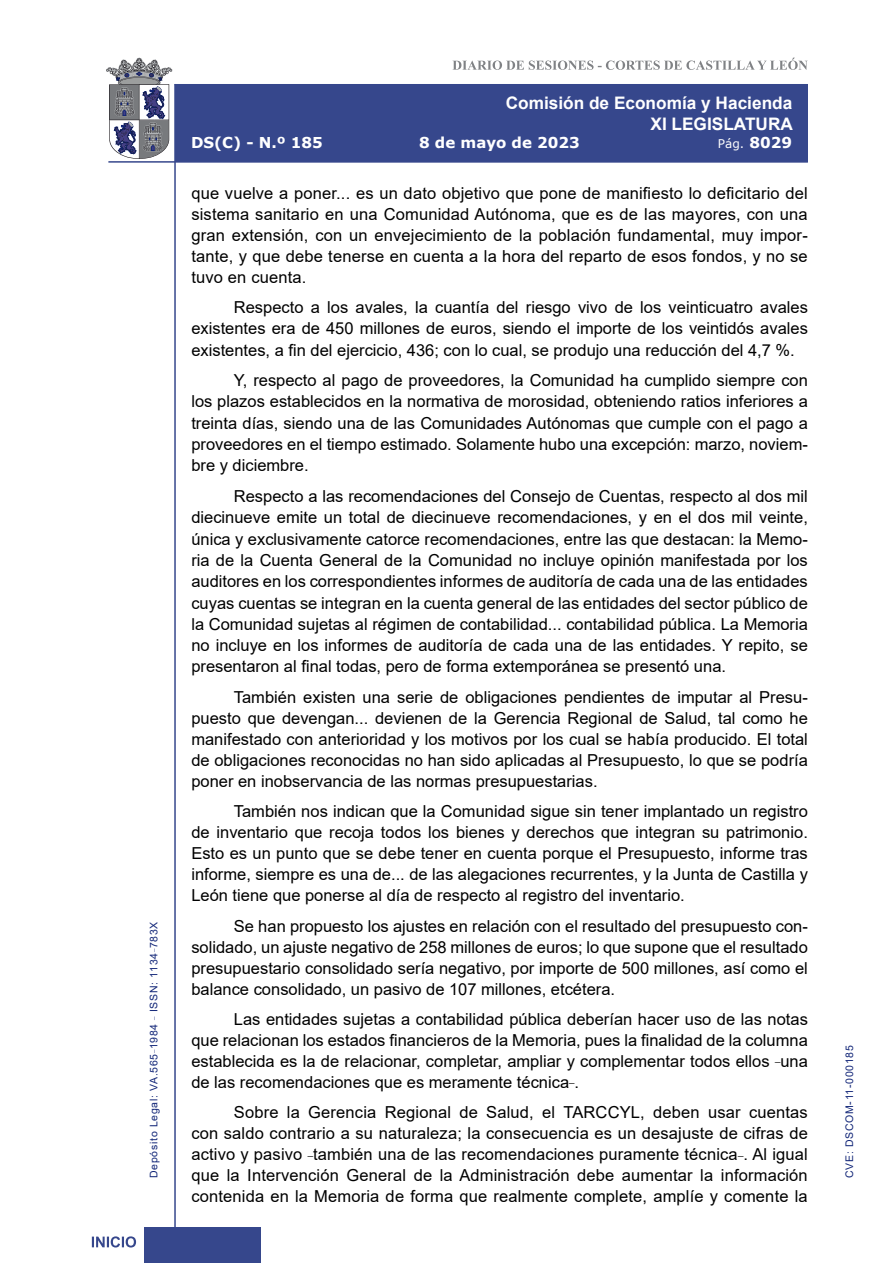
<style>
.page{position:relative;width:893px;height:1263px;background:#fff}
.page>*{position:absolute;margin:0;border:0;box-sizing:border-box;transform-origin:0 0}
.t1{font:700 17.25px/20.7px "Arial";color:#fff;text-align:right}
.t2{font:16.5px/21px "Arial";color:#000;text-align:justify}
.t3{font:700 15px "Verdana";color:#fff}
.t4{font:12px "Verdana";color:#fff}
.t5{font:10.5px "Arial";letter-spacing:.065em;color:#122678}
.s1{font-weight:700;font-size:15px}
</style>
<div class="page">
<svg style="left:452px;top:58px;width:356px;height:12px"></svg>
<hr style="left:174px;top:84px;width:2px;height:1179px;background:#36478c">
<div style="left:144px;top:1227px;width:117px;height:36px;background:#36478c"></div>
<div style="left:175px;top:84px;width:633px;height:78px;background:#36478c"></div>
<hr style="left:108px;top:161px;width:700px;height:2px;background:#36478c">
<svg style="left:92px;top:1236px;width:44px;height:11px"></svg>
<svg style="left:106px;top:58px;width:66px;height:101px"></svg>
<p class="t5" style="left:146px;top:1178px;width:258px;rotate:-90deg">Depósito Legal: VA.565<sup>_</sup>1984 <sup>_</sup> ISSN: 1134<sup>_</sup>783X</p>
<p class="t1" style="left:506px;top:93px;width:289px">Comisión de Economía y Hacienda<br>XI LEGISLATURA</p>
<p class="t3" style="left:191px;top:132px;width:133px">DS(C) - N.º 185</p>
<p class="t3" style="left:419px;top:132px;width:162px">8 de mayo de 2023</p>
<p class="t4" style="left:718px;top:135px;width:76px">Pág. <span class="s1">8029</span></p>
<p class="t2" style="left:191px;top:183px;width:618px">que vuelve a poner... es un dato objetivo que pone de manifiesto lo deficitario del sistema sanitario en una Comunidad Autónoma, que es de las mayores, con una gran extensión, con un envejecimiento de la población fundamental, muy impor&shy;tante, y que debe tenerse en cuenta a la hora del reparto de esos fondos, y no se tuvo en cuenta.</p>
<p class="t2" style="left:191px;top:297px;width:618px;text-indent:43px">Respecto a los avales, la cuantía del riesgo vivo de los veinticuatro avales existentes era de 450 millones de euros, siendo el importe de los veintidós avales existentes, a fin del ejercicio, 436; con lo cual, se produjo una reducción del 4,7 %.</p>
<p class="t2" style="left:191px;top:370px;width:618px;text-indent:43px">Y, respecto al pago de proveedores, la Comunidad ha cumplido siempre con los plazos establecidos en la normativa de morosidad, obteniendo ratios inferiores a treinta días, siendo una de las Comunidades Autónomas que cumple con el pago a proveedores en el tiempo estimado. Solamente hubo una excepción: marzo, noviem&shy;bre y diciembre.</p>
<p class="t2" style="left:191px;top:485px;width:618px;text-indent:43px">Respecto a las recomendaciones del Consejo de Cuentas, respecto al dos mil diecinueve emite un total de diecinueve recomendaciones, y en el dos mil veinte, única y exclusivamente catorce recomendaciones, entre las que destacan: la Memo&shy;ria de la Cuenta General de la Comunidad no incluye opinión manifestada por los auditores en los correspondientes informes de auditoría de cada una de las entidades cuyas cuentas se integran en la cuenta general de las entidades del sector público de la Comunidad sujetas al régimen de contabilidad... contabilidad pública. La Memoria no incluye en los informes de auditoría de cada una de las entidades. Y repito, se presentaron al final todas, pero de forma extemporánea se presentó una.</p>
<p class="t2" style="left:191px;top:686px;width:618px;text-indent:43px">También existen una serie de obligaciones pendientes de imputar al Presu&shy;puesto que devengan... devienen de la Gerencia Regional de Salud, tal como he manifestado con anterioridad y los motivos por los cual se había producido. El total de obligaciones reconocidas no han sido aplicadas al Presupuesto, lo que se podría poner en inobservancia de las normas presupuestarias.</p>
<p class="t2" style="left:191px;top:801px;width:618px;text-indent:43px">También nos indican que la Comunidad sigue sin tener implantado un registro de inventario que recoja todos los bienes y derechos que integran su patrimonio.<br>Esto es un punto que se debe tener en cuenta porque el Presupuesto, informe tras informe, siempre es una de... de las alegaciones recurrentes, y la Junta de Castilla y León tiene que ponerse al día de respecto al registro del inventario.</p>
<p class="t2" style="left:191px;top:915px;width:618px;text-indent:43px">Se han propuesto los ajustes en relación con el resultado del presupuesto con&shy;solidado, un ajuste negativo de 258 millones de euros; lo que supone que el resultado presupuestario consolidado sería negativo, por importe de 500 millones, así como el balance consolidado, un pasivo de 107 millones, etcétera.</p>
<p class="t2" style="left:191px;top:1008px;width:618px;text-indent:43px">Las entidades sujetas a contabilidad pública deberían hacer uso de las notas que relacionan los estados financieros de la Memoria, pues la finalidad de la columna establecida es la de relacionar, completar, ampliar y complementar todos ellos <sup>_</sup>una de las recomendaciones que es meramente técnica<sup>_</sup>.</p>
<p class="t2" style="left:191px;top:1102px;width:618px;text-indent:43px">Sobre la Gerencia Regional de Salud, el TARCCYL, deben usar cuentas con saldo contrario a su naturaleza; la consecuencia es un desajuste de cifras de activo y pasivo <sup>_</sup>también una de las recomendaciones puramente técnica<sup>_</sup>. Al igual que la Intervención General de la Administración debe aumentar la información contenida en la Memoria de forma que realmente complete, amplíe y comente la</p>
<p class="t5" style="left:842px;top:1178px;width:134px;rotate:-90deg">CVE: DSCOM-11-000185</p>
</div>
